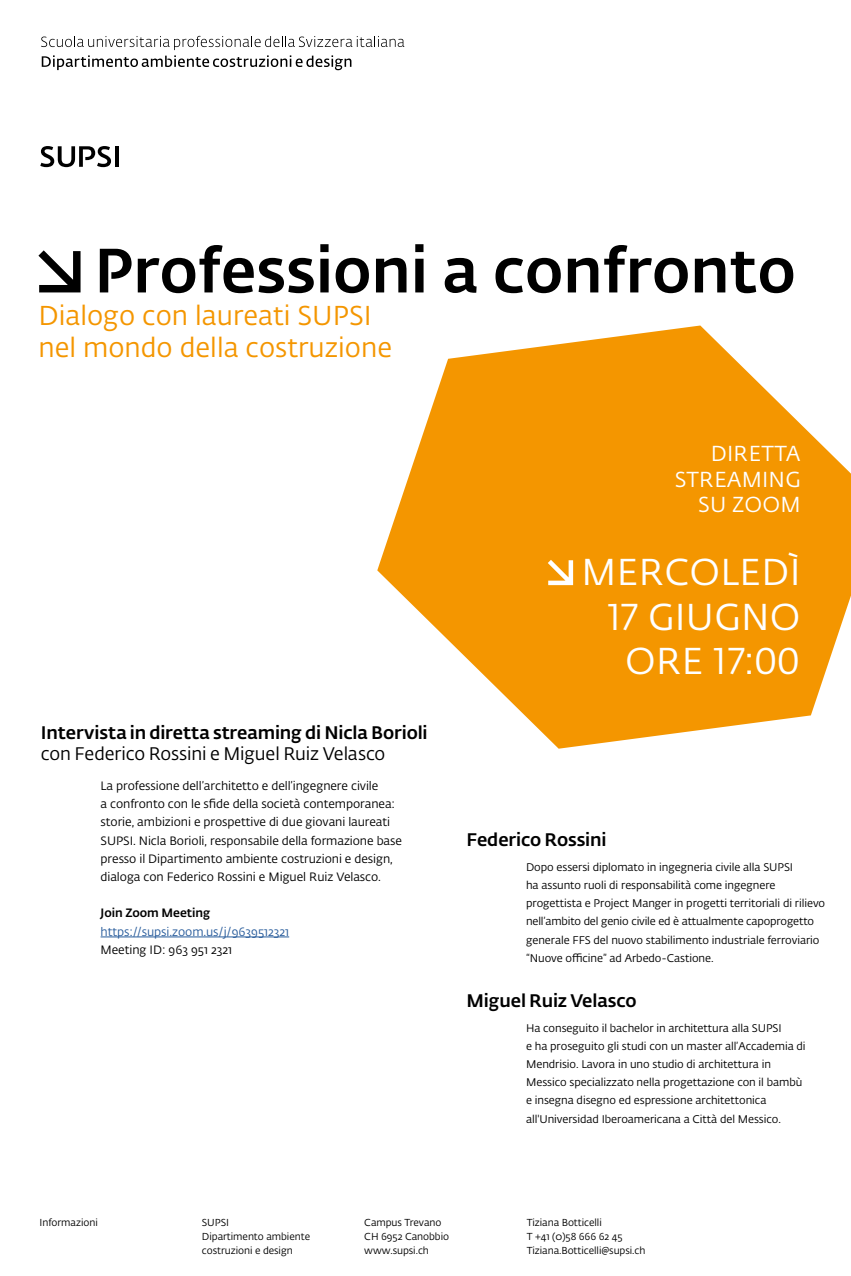
<style>
.page{position:relative;width:851px;height:1276px;background:#fff}
.page>*{position:absolute;margin:0;border:0;box-sizing:border-box;transform-origin:0 0}
.t1{font:500 61.8px "SUPSI Fedra Sans";color:#000}
.t2{font:37px/44.4px "SUPSI Fedra Sans";letter-spacing:.01em;color:#fff;text-align:right}
.t3{font:27px/32.4px "SUPSI Fedra Sans";color:#f49600}
.t4{font:21.4px/25.7px "SUPSI Fedra Sans";letter-spacing:.01em;color:#fff;text-align:right}
.t5{font:500 18px "SUPSI Fedra Sans";letter-spacing:-.005em;color:#000}
.t6{font:18px "SUPSI Fedra Sans";letter-spacing:-.01em;color:#000}
.t7{font:12px/18.2px "SUPSI Fedra Sans";letter-spacing:-.005em;color:#000}
.t8{font:12px "SUPSI Fedra Sans";letter-spacing:-.005em;color:#275b9b}
.t9{font:500 12px "SUPSI Fedra Sans";letter-spacing:-.005em;color:#000}
.t10{font:11px/18.2px "SUPSI Fedra Sans";letter-spacing:-.005em;color:#000}
.t11{font:10px/14px "SUPSI Fedra Sans";letter-spacing:-.005em;color:#000}
</style>
<div class="page">
<svg style="left:377px;top:325px;width:473px;height:423px;fill:#f49600"></svg>
<svg style="left:38px;top:250px;width:42px;height:42px"></svg>
<hr style="left:101px;top:936px;width:188px;height:1px;background:#275b9b">
<svg style="left:41px;top:36px;width:363px;height:34px"></svg>
<hr style="left:115px;top:146px;width:4px;height:21px;background:#000">
<svg style="left:40px;top:146px;width:71px;height:21px"></svg>
<svg style="left:547px;top:560px;width:26px;height:25px"></svg>
<h1 class="t1" style="left:94px;top:224px;width:703px">Professioni a confronto</h1>
<h3 class="t3" style="left:38px;top:298px;width:355px">Dialogo con laureati SUPSI nel mondo della costruzione</h3>
<h3 class="t4" style="left:674px;top:440px;width:127px">DIRETTA<br>STREAMING<br>SU ZOOM</h3>
<h3 class="t5" style="left:41px;top:719px;width:388px">Intervista in diretta streaming di Nicla Borioli</h3>
<h3 class="t6" style="left:41px;top:741px;width:346px">con Federico Rossini e Miguel Ruiz Velasco</h3>
<p class="t7" style="left:101px;top:776px;width:303px">La professione dell’architetto e dell’ingegnere civile<br>a confronto con le sfide della società contemporanea: storie, ambizioni e prospettive di due giovani laureati SUPSI. Nicla Borioli, responsabile della formazione base presso il Dipartimento ambiente costruzioni e design, dialoga con Federico Rossini e Miguel Ruiz Velasco.</p>
<p class="t9" style="left:101px;top:904px;width:111px">Join Zoom Meeting</p>
<p class="t8" style="left:101px;top:923px;width:190px">https://supsi.zoom.us/j/9639512321</p>
<p class="t7" style="left:101px;top:940px;width:133px">Meeting ID: 963 951 2321</p>
<h2 class="t2" style="left:581px;top:549px;width:220px">MERCOLEDÌ<br>17 GIUGNO<br>ORE 17:00</h2>
<h3 class="t5" style="left:466px;top:825px;width:141px">Federico Rossini</h3>
<p class="t10" style="left:526px;top:857px;width:300px">Dopo essersi diplomato in ingegneria civile alla SUPSI<br>ha assunto ruoli di responsabilità come ingegnere progettista e Project Manger in progetti territoriali di rilievo nell’ambito del genio civile ed è attualmente capoprogetto generale FFS del nuovo stabilimento industriale ferroviario “Nuove officine” ad Arbedo-Castione.</p>
<h3 class="t5" style="left:466px;top:986px;width:172px">Miguel Ruiz Velasco</h3>
<p class="t10" style="left:526px;top:1018px;width:281px">Ha conseguito il bachelor in architettura alla SUPSI<br>e ha proseguito gli studi con un master all’Accademia di Mendrisio. Lavora in uno studio di architettura in Messico specializzato nella progettazione con il bambù e insegna disegno ed espressione architettonica all'Universidad Iberoamericana a Città del Messico.</p>
<p class="t11" style="left:40px;top:1215px;width:60px">Informazioni</p>
<p class="t11" style="left:202px;top:1215px;width:110px">SUPSI<br>Dipartimento ambiente costruzioni e design</p>
<p class="t11" style="left:364px;top:1215px;width:86px">Campus Trevano<br>CH 6952 Canobbio www.supsi.ch</p>
<p class="t11" style="left:526px;top:1215px;width:120px">Tiziana Botticelli<br>T +41 (0)58 666 62 45<br>Tiziana.Botticelli@supsi.ch</p>
</div>
